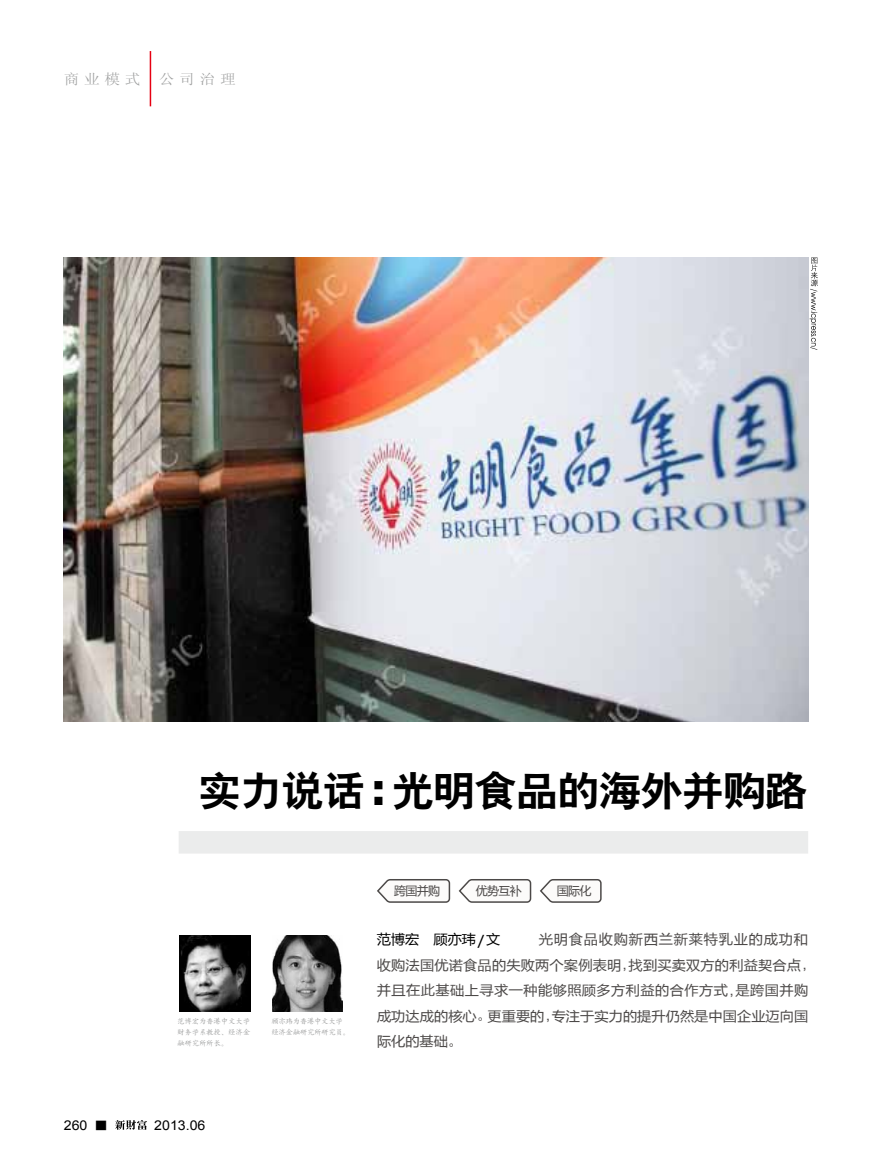
<style>
.page{position:relative;width:872px;height:1170px;background:#fff}
.page>*{position:absolute;margin:0;border:0;box-sizing:border-box;transform-origin:0 0}
.t1{font:40.5px "Heiti CSEG Bold GB";letter-spacing:-.025em;color:#000;scale:1.05 1}
.t2{font:14.25px "Sim Sun";letter-spacing:.3em;color:#9fa0a0;scale:1.1 1}
.t3{font:13.5px/25.5px "Microsoft Ya Hei";letter-spacing:.015em;color:#4c4948;scale:1.05 1}
.t4{font:13.5px "Arial";color:#000;scale:1.05 1}
.t5{font:13.5px "Microsoft Ya Hei";color:#000;scale:1.05 1}
.t6{font:12px "Microsoft Ya Hei";letter-spacing:-.05em;color:#4c4948}
.t7{font:7.5px/10.5px "Kaiti CSEG Medium GB";letter-spacing:-.025em;color:#9fa0a0;text-align:justify}
.t8{font:7.5px/10.5px "Kaiti CSEG Medium GB";letter-spacing:-.05em;color:#9fa0a0}
.s1{font-family:"Verdana";font-weight:700;font-size:43.8px}
.s2{font-family:"ST Xihei";font-size:12.75px}
.s3{font-family:"ST Heiti"}
.s4{font-size:14.85px}
</style>
<div class="page">
<svg style="left:115px;top:1120px;width:32px;height:9px"></svg>
<hr style="left:150px;top:51px;width:1px;height:55px;background:#e60012">
<svg style="left:809px;top:257px;width:9px;height:93px"></svg>
<div style="left:179px;top:831px;width:629px;height:22px;background:#ebecec"></div>
<svg style="left:540px;top:879px;width:62px;height:24px"></svg>
<svg style="left:458px;top:879px;width:74px;height:24px"></svg>
<svg style="left:377px;top:879px;width:74px;height:24px"></svg>
<img style="left:180px;top:935px;width:70px;height:76px">
<img style="left:272px;top:935px;width:70px;height:76px">
<img style="left:64px;top:257px;width:744px;height:464px">
<p class="t2" style="left:64px;top:72px;width:71px">商业模式</p>
<p class="t2" style="left:159px;top:72px;width:71px">公司治理</p>
<h1 class="t1" style="left:198px;top:770px;width:581px">实力说话<span class="s1">:</span>光明食品的海外并购路</h1>
<p class="t7" style="left:177px;top:1016px;width:75px">范博宏为香港中文大学财务学系教授、经济金融研究所所长。</p>
<p class="t8" style="left:271px;top:1016px;width:80px">顾亦玮为香港中文大学经济金融研究所研究员。</p>
<p class="t4" style="left:64px;top:1115px;width:44px">260 <span class="s2">■</span></p>
<p class="t4" style="left:154px;top:1115px;width:50px">2013.06</p>
<p class="t6" style="left:394px;top:882px;width:48px">跨国并购</p>
<p class="t6" style="left:476px;top:882px;width:48px">优势互补</p>
<p class="t6" style="left:557px;top:882px;width:36px">国际化</p>
<p class="t3" style="left:377px;top:926px;width:419px;text-indent:162px">光明食品收购新西兰新莱特乳业的成功和收购法国优诺食品的失败两个案例表明<span class="s3">，</span>找到买卖双方的利益契合点<span class="s3">，</span>并且在此基础上寻求一种能够照顾多方利益的合作方式<span class="s3">，</span>是跨国并购成功达成的核心<span class="s3">。</span>更重要的<span class="s3">，</span>专注于实力的提升仍然是中国企业迈向国际化的基础<span class="s3">。</span></p>
<p class="t5" style="left:377px;top:930px;width:119px">范博宏 顾亦玮<span class="s4">/</span>文</p>
</div>
